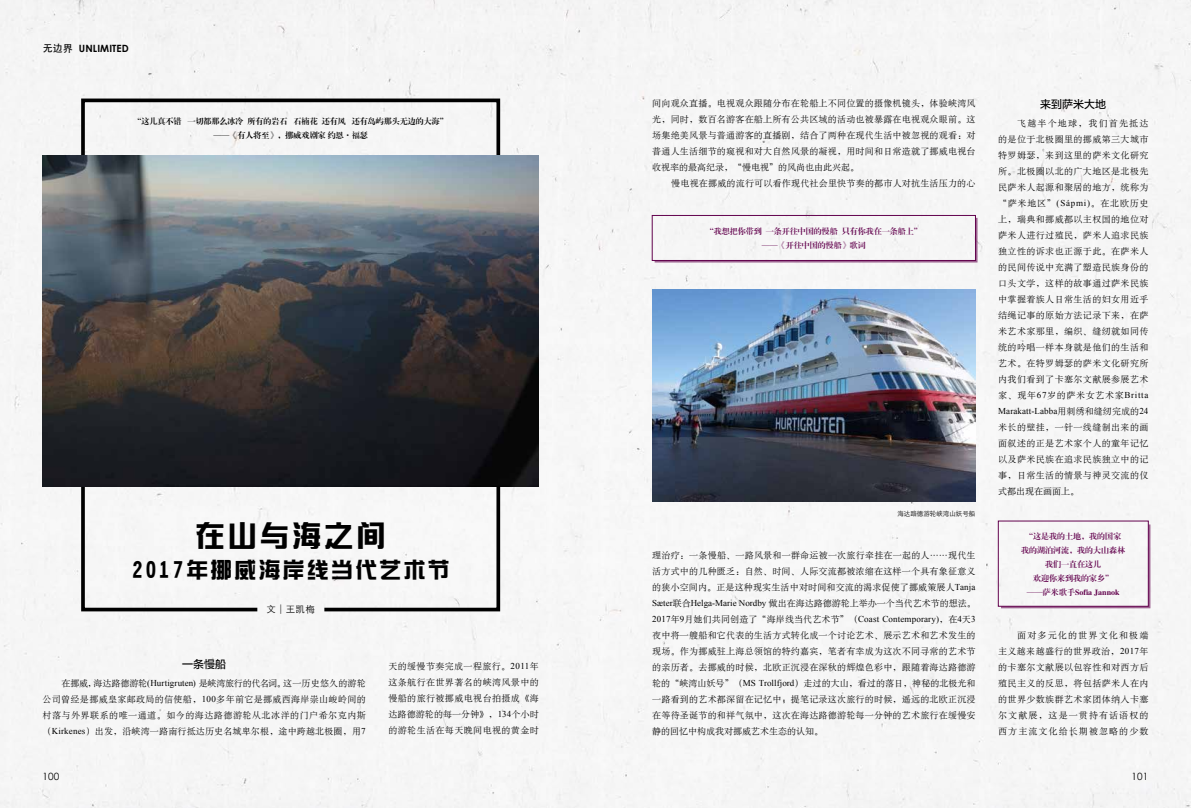
<style>
.page{position:relative;width:1191px;height:808px;background:#f6f6f6}
.page>*{position:absolute;margin:0;border:0;box-sizing:border-box;transform-origin:0 0}
.t1{font:28px "Singyi EG Ultra GB";letter-spacing:.15em;color:#000}
.t2{font:21px "Singyi EG Ultra GB";letter-spacing:.15em;color:#000}
.t3{font:11px "FZLTH4 K GBK1 0";color:#000}
.t4{font:700 10px "Century Gothic";letter-spacing:.01em;color:#000}
.t5{font:10px "Century Gothic";letter-spacing:.01em;color:#000}
.t6{font:9.5px "H Yg 2 gj";color:#000}
.t7{font:9px/16px "H Ya 6 gj";letter-spacing:.025em;color:#000;text-align:justify}
.t8{font:9px "Times New Roman";letter-spacing:.015em;color:#000}
.t9{font:8px/14px "FZXBSK GBK1 0";color:#63034e;text-align:center}
.t10{font:8px/14px "FZXBSK GBK1 0";color:#000;text-align:center}
.t11{font:300 6.5px "ST Heiti SC";color:#000}
.s1{font-family:"Adobe Heiti Std";font-weight:400}
.s2{font-family:"Heiti EG Ultra GB"}
.s3{font-family:"Times New Roman"}
.s4{font-family:"H Ya 6 gj"}
</style>
<div class="page">
<svg style="left:79px;top:97px;width:423px;height:516px"></svg>
<img style="left:43px;top:156px;width:496px;height:331px">
<img style="left:652px;top:289px;width:323px;height:213px">
<div style="left:652px;top:215px;width:323px;height:46px;border:1px solid #63034e"></div>
<div style="left:998px;top:521px;width:150px;height:85px;border:1px solid #63034e"></div>
<svg style="left:653px;top:217px;width:325px;height:46px"></svg>
<svg style="left:1000px;top:523px;width:151px;height:86px"></svg>
<p class="t4" style="left:43px;top:42px;width:88px"><span class="s1">无边界</span> UNLIMITED</p>
<p class="t10" style="left:134px;top:114px;width:316px">“这儿真不错 一切都那么冰冷 所有的岩石 石楠花 还有风 还有岛屿那头无边的大海” ——《有人将至》，挪威戏剧家 约恩·福瑟</p>
<h1 class="t1" style="left:196px;top:521px;width:191px">在山与海之间</h1>
<h2 class="t2" style="left:132px;top:559px;width:319px"><span class="s2">2017</span>年挪威海岸线当代艺术节</h2>
<p class="t6" style="left:266px;top:604px;width:50px">文｜王凯梅</p>
<p class="t3" style="left:182px;top:658px;width:45px">一条慢船</p>
<p class="t7" style="left:43px;top:675px;width:325px;text-indent:19px">在挪威，海达路德游轮<span class="s3">(Hurtigruten)</span> 是峡湾旅行的代名词。这一历史悠久的游轮公司曾经是挪威皇家邮政局的信使船，<span class="s3">100</span>多年前它是挪威西海岸崇山峻岭间的村落与外界联系的唯一通道。如今的海达路德游轮从北冰洋的门户希尔克内斯（<span class="s3">Kirkenes</span>）出发，沿峡湾一路南行抵达历史名城卑尔根，途中跨越北极圈，用<span class="s3">7</span></p>
<p class="t7" style="left:388px;top:659px;width:152px">天的缓慢节奏完成一程旅行。<span class="s3">2011</span>年这条航行在世界著名的峡湾风景中的慢船的旅行被挪威电视台拍摄成《海达路德游轮的每一分钟》，<span class="s3">134</span>个小时的游轮生活在每天晚间电视的黄金时</p>
<p class="t7" style="left:652px;top:95px;width:325px">间向观众直播。电视观众跟随分布在轮船上不同位置的摄像机镜头，体验峡湾风光，同时，数百名游客在船上所有公共区域的活动也被暴露在电视观众眼前。这场集绝美风景与普通游客的直播剧，结合了两种在现代生活中被忽视的观看：对普通人生活细节的窥视和对大自然风景的凝视，用时间和日常造就了挪威电视台收视率的最高纪录，“慢电视”的风尚也由此兴起。</p>
<p class="t7" style="left:671px;top:175px;width:306px">慢电视在挪威的流行可以看作现代社会里快节奏的都市人对抗生活压力的心</p>
<p class="t9" style="left:706px;top:224px;width:217px">“我想把你带到 一条开往中国的慢船 只有你我在一条船上” ——《开往中国的慢船》歌词</p>
<p class="t11" style="left:897px;top:508px;width:79px">海达路德游轮峡湾山妖号船</p>
<p class="t3" style="left:1040px;top:98px;width:67px">来到萨米大地</p>
<p class="t7" style="left:998px;top:116px;width:152px;text-indent:19px">飞越半个地球，我们首先抵达的是位于北极圈里的挪威第三大城市特罗姆瑟，来到这里的萨米文化研究所。北极圈以北的广大地区是北极先民萨米人起源和聚居的地方，统称为“萨米地区”<span class="s3">(Sápmi)</span>。在北欧历史上，瑞典和挪威都以主权国的地位对萨米人进行过殖民，萨米人追求民族独立性的诉求也正源于此。在萨米人的民间传说中充满了塑造民族身份的口头文学，这样的故事通过萨米民族中掌握着族人日常生活的妇女用近乎结绳记事的原始方法记录下来，在萨米艺术家那里，编织、缝纫就如同传统的吟唱一样本身就是他们的生活和艺术。在特罗姆瑟的萨米文化研究所内我们看到了卡塞尔文献展参展艺术家、现年<span class="s3">67</span>岁的萨米女艺术家<span class="s3">Britta</span></p>
<p class="t8" style="left:998px;top:405px;width:152px">Marakatt-Labba<span class="s4">用刺绣和缝纫完成的</span>24</p>
<p class="t7" style="left:998px;top:420px;width:152px">米长的壁挂，一针一线缝制出来的画面叙述的正是艺术家个人的童年记忆以及萨米民族在追求民族独立中的记事，日常生活的情景与神灵交流的仪式都出现在画面上。</p>
<p class="t9" style="left:1021px;top:530px;width:105px">“这是我的土地，我的国家我的湖泊河流，我的大山森林我们一直在这儿<br>欢迎你来到我的家乡”<br>——萨米歌手Sofia Jannok</p>
<p class="t7" style="left:652px;top:547px;width:325px">理治疗：一条慢船、一路风景和一群命运被一次旅行牵挂在一起的人……现代生活方式中的几种匮乏：自然、时间、人际交流都被浓缩在这样一个具有象征意义的狭小空间内。正是这种现实生活中对时间和交流的渴求促使了挪威策展人<span class="s3">Tanja Sæter</span>联合<span class="s3">Helga-Marie Nordby</span> 做出在海达路德游轮上举办一个当代艺术节的想法。</p>
<p class="t8" style="left:652px;top:613px;width:325px">2017<span class="s4">年</span>9<span class="s4">月她们共同创造了“海岸线当代艺术节”（</span>Coast Contemporary)<span class="s4">，在</span>4<span class="s4">天</span>3</p>
<p class="t7" style="left:652px;top:627px;width:325px">夜中将一艘船和它代表的生活方式转化成一个讨论艺术、展示艺术和艺术发生的现场。作为挪威驻上海总领馆的特约嘉宾，笔者有幸成为这次不同寻常的艺术节的亲历者。去挪威的时候，北欧正沉浸在深秋的辉煌色彩中，跟随着海达路德游轮的“峡湾山妖号”（<span class="s3">MS Trollfjord</span>）走过的大山，看过的落日，神秘的北极光和一路看到的艺术都深留在记忆中；提笔记录这次旅行的时候，遥远的北欧正沉浸在等待圣诞节的和祥气氛中，这次在海达路德游轮每一分钟的艺术旅行在缓慢安静的回忆中构成我对挪威艺术生态的认知。</p>
<p class="t7" style="left:998px;top:627px;width:152px;text-indent:19px">面对多元化的世界文化和极端主义越来越盛行的世界政治，<span class="s3">2017</span>年的卡塞尔文献展以包容性和对西方后殖民主义的反思，将包括萨米人在内的世界少数族群艺术家团体纳入卡塞尔文献展，这是一贯持有话语权的西方主流文化给长期被忽略的少数</p>
<p class="t5" style="left:43px;top:770px;width:18px">100</p>
<p class="t5" style="left:1131px;top:770px;width:18px">101</p>
</div>
